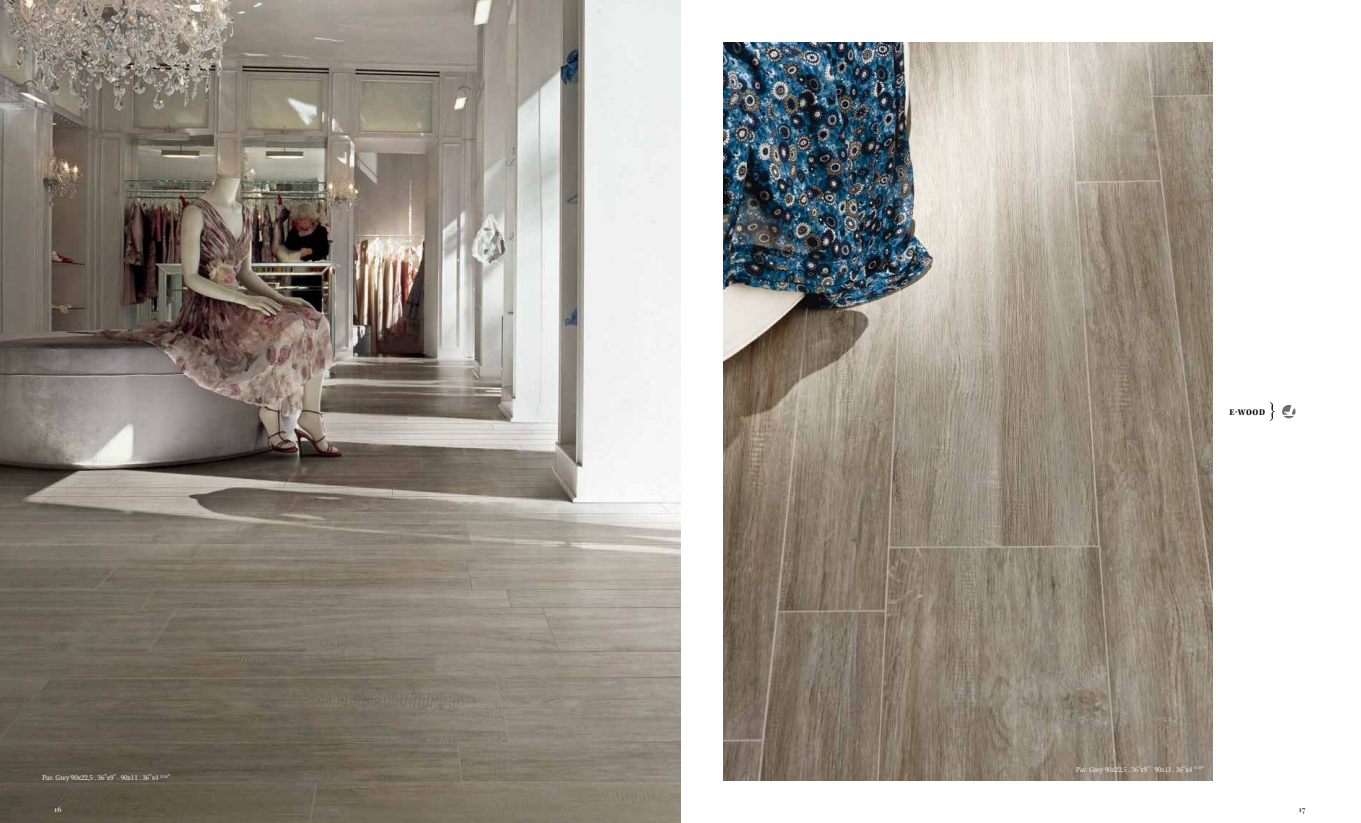
<style>
.page{position:relative;width:1361px;height:823px;background:#fff}
.page>*{position:absolute;margin:0;border:0;box-sizing:border-box;transform-origin:0 0}
.t1{font:9px "Kepler Std Bold Scn Capt";color:#000}
.t2{font:8px "Kepler Std Light Scn";color:#fff}
.t3{font:8px "Bodoni Ant SCT";color:#fff}
.t4{font:8px "Bodoni Ant SCT";color:#000}
</style>
<div class="page">
<img style="left:0;top:0;width:680px;height:822px">
<img style="left:723px;top:43px;width:489px;height:737px">
<svg style="left:1282px;top:405px;width:13px;height:13px"></svg>
<svg style="left:1270px;top:402px;width:4px;height:18px"></svg>
<p class="t2" style="left:43px;top:773px;width:129px">Pav. Grey 90x22,5 . 36”x9” . 90x11 . 36”x4 <sup>5/16</sup>”</p>
<p class="t1" style="left:1229px;top:406px;width:37px">E-WOOD</p>
<p class="t2" style="left:1076px;top:764px;width:129px">Pav. Grey 90x22,5 . 36”x9” . 90x11 . 36”x4 <sup>5/16</sup>”</p>
<p class="t3" style="left:54px;top:804px;width:9px">16</p>
<p class="t4" style="left:1299px;top:804px;width:8px">17</p>
</div>
